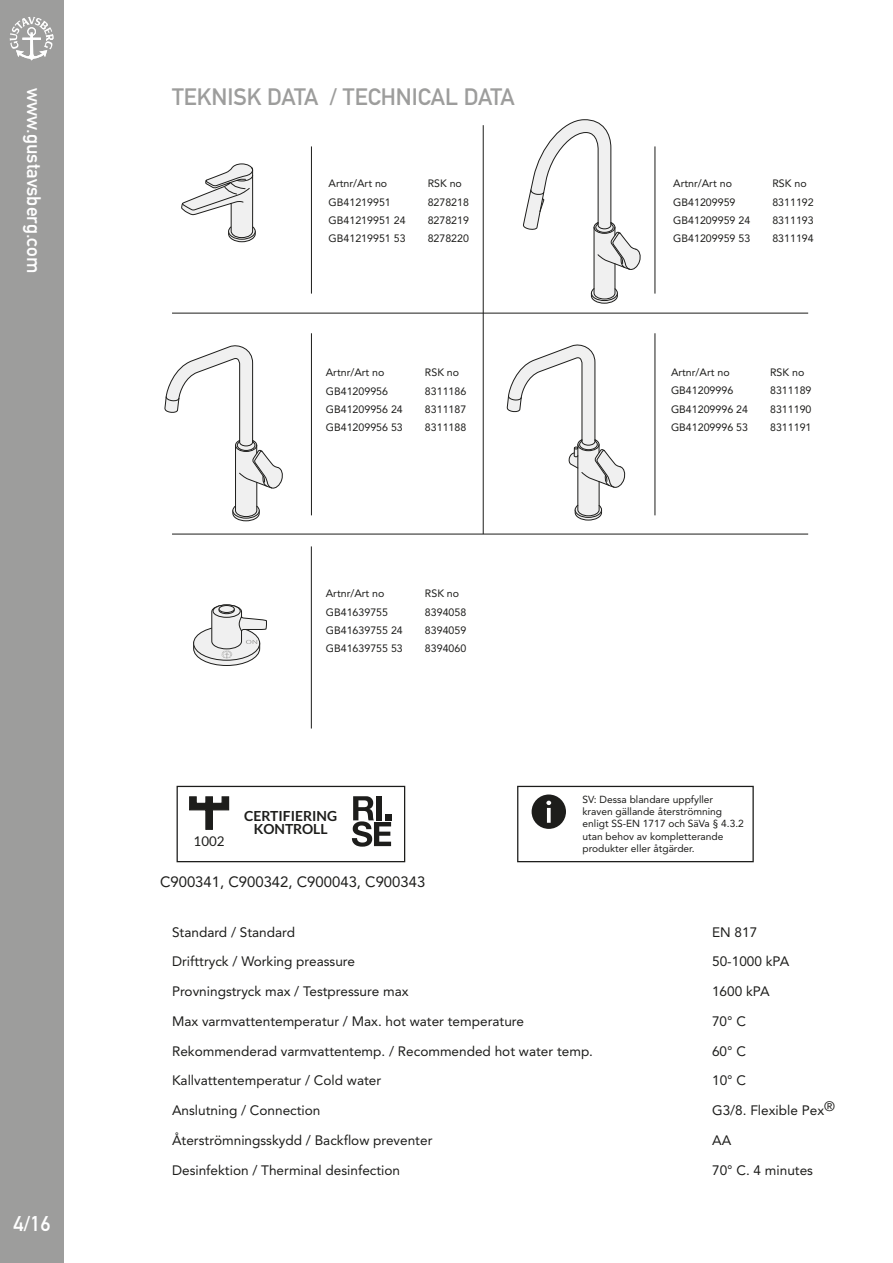
<style>
.page{position:relative;width:893px;height:1263px;background:#fff}
.page>*{position:absolute;margin:0;border:0;box-sizing:border-box;transform-origin:0 0}
.t1{font:23.4px "DIN Mittelschrift";color:#9d9d9c}
.t2{font:21px "DIN Mittelschrift";color:#fff}
.t3{font:19.35px "DIN Mittelschrift";color:#fff}
.t4{font:14.85px "Avenir";color:#1d1d1b}
.t5{font:700 13.95px/12.9px "Lato";color:#1d1d1b;text-align:center}
.t6{font:13.65px "Avenir";color:#1d1d1b}
.t7{font:13.35px "Lato";color:#1d1d1b}
.t8{font:10.65px/18.3px "Avenir";color:#1d1d1b}
.t9{font:10.2px/12.3px "Avenir";color:#1d1d1b}
</style>
<div class="page">
<div style="left:177px;top:786px;width:228px;height:76px;border:1px solid #1d1d1b"></div>
<div style="left:517px;top:786px;width:237px;height:76px;border:1px solid #1d1d1b"></div>
<div style="left:0;top:0;width:64px;height:1263px;background:#9d9d9c"></div>
<svg style="left:10px;top:17px;width:43px;height:44px"></svg>
<div style="left:532px;top:794px;width:34px;height:35px;background:#1d1d1b;border-radius:50%"></div>
<svg style="left:547px;top:808px;width:4px;height:15px"></svg>
<svg style="left:546px;top:801px;width:5px;height:4px"></svg>
<svg style="left:181px;top:163px;width:75px;height:80px"></svg>
<svg style="left:193px;top:604px;width:74px;height:62px"></svg>
<svg style="left:352px;top:796px;width:39px;height:51px"></svg>
<svg style="left:189px;top:796px;width:41px;height:34px"></svg>
<hr style="left:172px;top:313px;width:636px;height:1px;background:#1d1d1b">
<hr style="left:172px;top:534px;width:636px;height:1px;background:#1d1d1b">
<hr style="left:483px;top:125px;width:1px;height:409px;background:#1d1d1b">
<hr style="left:311px;top:146px;width:1px;height:148px;background:#1d1d1b">
<hr style="left:655px;top:146px;width:1px;height:148px;background:#1d1d1b">
<hr style="left:311px;top:333px;width:1px;height:182px;background:#1d1d1b">
<hr style="left:655px;top:333px;width:1px;height:182px;background:#1d1d1b">
<hr style="left:311px;top:546px;width:1px;height:182px;background:#1d1d1b">
<svg style="left:164px;top:345px;width:119px;height:177px"></svg>
<svg style="left:507px;top:344px;width:119px;height:177px"></svg>
<svg style="left:523px;top:119px;width:118px;height:185px"></svg>
<h3 class="t3" style="left:45px;top:88px;width:186px;rotate:90deg">www.gustavsberg.com</h3>
<h2 class="t2" style="left:13px;top:1211px;width:39px">4/16</h2>
<h1 class="t1" style="left:172px;top:83px;width:344px">TEKNISK DATA / TECHNICAL DATA</h1>
<p class="t8" style="left:329px;top:175px;width:79px">Artnr/Art no<br>GB41219951<br>GB41219951 24<br>GB41219951 53</p>
<p class="t8" style="left:428px;top:175px;width:43px">RSK no<br>8278218<br>8278219<br>8278220</p>
<p class="t8" style="left:673px;top:175px;width:79px">Artnr/Art no<br>GB41209959<br>GB41209959 24<br>GB41209959 53</p>
<p class="t8" style="left:772px;top:175px;width:43px">RSK no<br>8311192<br>8311193<br>8311194</p>
<p class="t8" style="left:326px;top:364px;width:79px">Artnr/Art no<br>GB41209956<br>GB41209956 24<br>GB41209956 53</p>
<p class="t8" style="left:671px;top:363px;width:79px">Artnr/Art no<br>GB41209996<br>GB41209996 24<br>GB41209996 53</p>
<p class="t8" style="left:770px;top:363px;width:43px">RSK no<br>8311189<br>8311190<br>8311191</p>
<p class="t8" style="left:425px;top:364px;width:43px">RSK no<br>8311186<br>8311187<br>8311188</p>
<p class="t8" style="left:326px;top:585px;width:79px">Artnr/Art no<br>GB41639755<br>GB41639755 24<br>GB41639755 53</p>
<p class="t8" style="left:425px;top:585px;width:43px">RSK no<br>8394058<br>8394059<br>8394060</p>
<p class="t7" style="left:194px;top:834px;width:32px">1002</p>
<p class="t5" style="left:244px;top:809px;width:94px">CERTIFIERING<br>KONTROLL</p>
<p class="t4" style="left:160px;top:873px;width:267px">C900341, C900342, C900043, C900343</p>
<p class="t9" style="left:582px;top:793px;width:163px">SV: Dessa blandare uppfyller kraven gällande återströmning enligt SS-EN 1717 och SäVa § 4.3.2 utan behov av kompletterande produkter eller åtgärder.</p>
<p class="t6" style="left:172px;top:924px;width:125px">Standard / Standard</p>
<p class="t6" style="left:712px;top:924px;width:47px">EN 817</p>
<p class="t6" style="left:172px;top:954px;width:184px">Drifttryck / Working preassure</p>
<p class="t6" style="left:712px;top:954px;width:79px">50-1000 kPA</p>
<p class="t6" style="left:172px;top:983px;width:238px">Provningstryck max / Testpressure max</p>
<p class="t6" style="left:712px;top:983px;width:59px">1600 kPA</p>
<p class="t6" style="left:172px;top:1013px;width:353px">Max varmvattentemperatur / Max. hot water temperature</p>
<p class="t6" style="left:712px;top:1013px;width:35px">70° C</p>
<p class="t6" style="left:172px;top:1043px;width:423px">Rekommenderad varmvattentemp. / Recommended hot water temp.</p>
<p class="t6" style="left:712px;top:1043px;width:35px">60° C</p>
<p class="t6" style="left:172px;top:1073px;width:211px">Kallvattentemperatur / Cold water</p>
<p class="t6" style="left:712px;top:1073px;width:35px">10° C</p>
<p class="t6" style="left:172px;top:1102px;width:150px">Anslutning / Connection</p>
<p class="t6" style="left:712px;top:1102px;width:125px">G3/8. Flexible Pex®</p>
<p class="t6" style="left:172px;top:1132px;width:262px">Återströmningsskydd / Backflow preventer</p>
<p class="t6" style="left:712px;top:1132px;width:21px">AA</p>
<p class="t6" style="left:172px;top:1162px;width:230px">Desinfektion / Therminal desinfection</p>
<p class="t6" style="left:712px;top:1162px;width:102px">70° C. 4 minutes</p>
</div>
